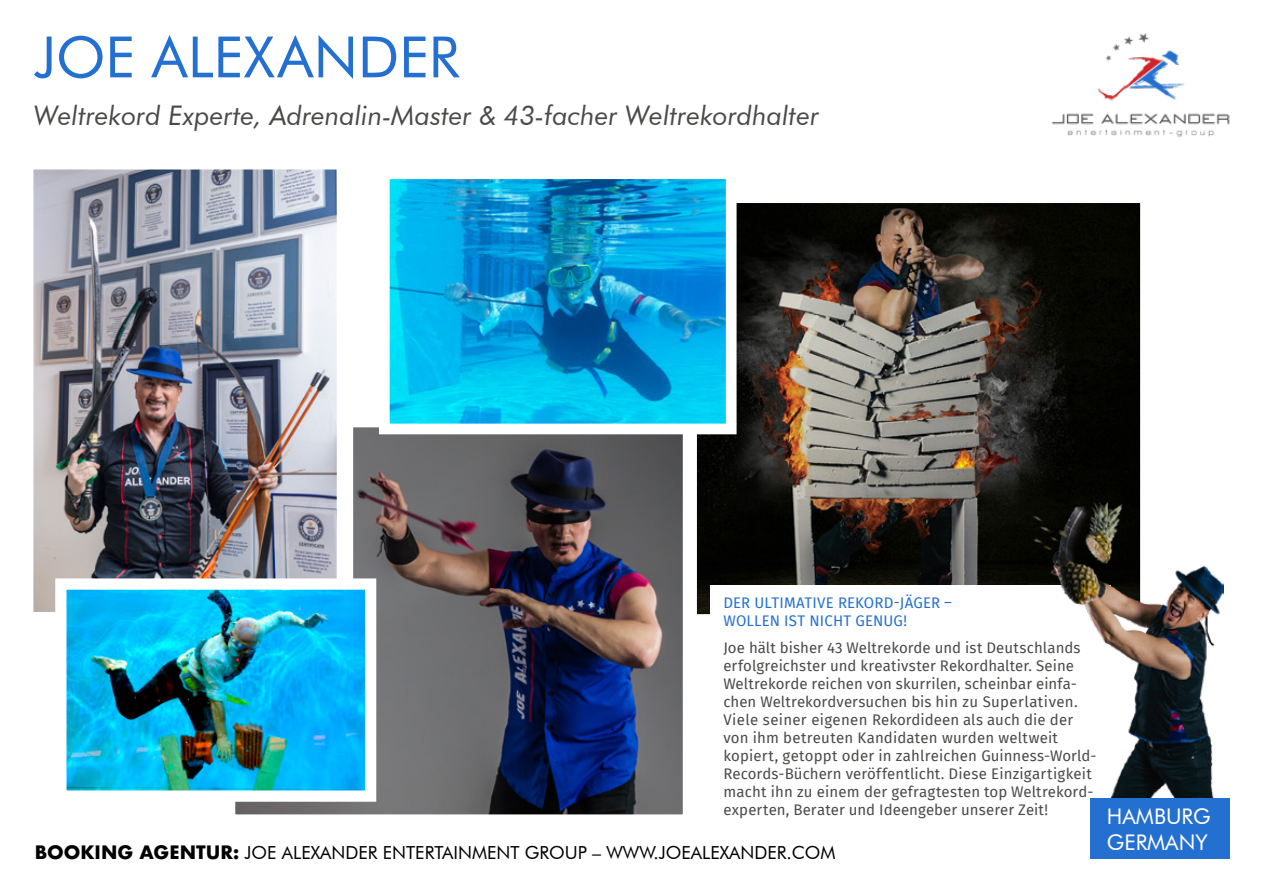
<style>
.page{position:relative;width:1263px;height:893px;background:#fff}
.page>*{position:absolute;margin:0;border:0;box-sizing:border-box;transform-origin:0 0}
.t1{font:57px "Futura BT";color:#2470d0}
.t2{font:italic 27px "Futura BT";color:#4a4a49}
.t3{font:21.6px/25.8px "Futura BT";color:#fff}
.t4{font:18px "Futura BT";color:#000}
.t5{font:15px/18px "Fira Sans";letter-spacing:.005em;color:#4a4a49}
.t6{font:15px/18px "Fira Sans";letter-spacing:.01em;color:#2470d0}
.s1{font-family:"Futura";font-weight:700}
</style>
<div class="page">
<img style="left:697px;top:204px;width:442px;height:409px">
<div style="left:711px;top:585px;width:399px;height:242px;background:#fff"></div>
<img style="left:1032px;top:502px;width:192px;height:296px">
<img style="left:236px;top:428px;width:446px;height:385px">
<div style="left:221px;top:413px;width:476px;height:415px;border:14px solid #fff"></div>
<img style="left:391px;top:180px;width:333px;height:242px">
<div style="left:379px;top:168px;width:357px;height:266px;border:11px solid #fff"></div>
<img style="left:34px;top:170px;width:302px;height:441px">
<img style="left:67px;top:590px;width:297px;height:200px">
<div style="left:55px;top:578px;width:321px;height:224px;border:11px solid #fff"></div>
<div style="left:1090px;top:798px;width:140px;height:61px;background:#2470d0"></div>
<img style="left:1051px;top:33px;width:179px;height:105px">
<h1 class="t1" style="left:34px;top:22px;width:427px">JOE ALEXANDER</h1>
<h2 class="t2" style="left:34px;top:99px;width:787px">Weltrekord Experte, Adrenalin-Master &amp; 43-facher Weltrekordhalter</h2>
<p class="t6" style="left:723px;top:593px;width:230px">DER ULTIMATIVE REKORD-JÄGER –<br>WOLLEN IST NICHT GENUG!</p>
<p class="t5" style="left:723px;top:638px;width:375px">Joe hält bisher 43 Weltrekorde und ist Deutschlands erfolgreichster und kreativster Rekordhalter. Seine Weltrekorde reichen von skurrilen, scheinbar einfa&shy;chen Weltrekordversuchen bis hin zu Superlativen.<br>Viele seiner eigenen Rekordideen als auch die der von ihm betreuten Kandidaten wurden weltweit kopiert, getoppt oder in zahlreichen Guinness-World-Records-Büchern veröffentlicht. Diese Einzigartigkeit macht ihn zu einem der gefragtesten top Weltrekord&shy;experten, Berater und Ideengeber unserer Zeit!</p>
<p class="t4" style="left:35px;top:842px;width:802px"><span class="s1">BOOKING AGENTUR:</span> JOE ALEXANDER ENTERTAINMENT GROUP – WWW.JOEALEXANDER.COM</p>
<h3 class="t3" style="left:1107px;top:803px;width:105px">HAMBURG<br>GERMANY</h3>
</div>
